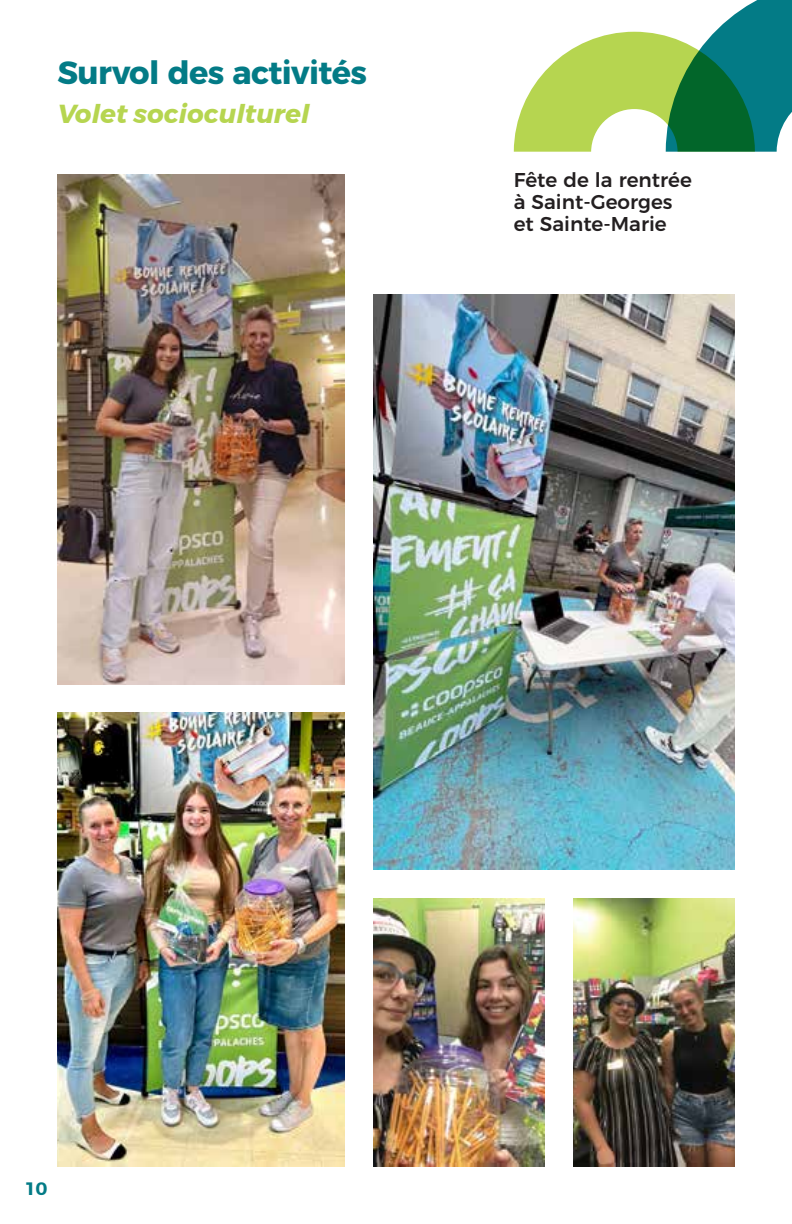
<style>
.page{position:relative;width:792px;height:1224px;background:#fff}
.page>*{position:absolute;margin:0;border:0;box-sizing:border-box;transform-origin:0 0}
.t1{font:700 32px "Montserrat";letter-spacing:-.02em;color:#037b86}
.t2{font:italic 700 26px "Montserrat";color:#b6d550}
.t3{font:500 20px/22px "Montserrat";color:#231f20}
.t4{font:600 18px "Montserrat";color:#037b86;scale:1.09 1}
</style>
<div class="page">
<svg style="left:514px;top:0;width:278px;height:152px"></svg>
<img style="left:373px;top:294px;width:361px;height:575px">
<img style="left:58px;top:713px;width:287px;height:453px">
<img style="left:373px;top:898px;width:171px;height:268px">
<img style="left:573px;top:898px;width:161px;height:268px">
<img style="left:58px;top:174px;width:287px;height:510px">
<h1 class="t1" style="left:58px;top:46px;width:311px">Survol des activités</h1>
<h2 class="t2" style="left:58px;top:93px;width:254px">Volet socioculturel</h2>
<p class="t3" style="left:514px;top:167px;width:180px">Fête de la rentrée à Saint-Georges et Sainte-Marie</p>
<p class="t4" style="left:24px;top:1174px;width:23px">10</p>
</div>
